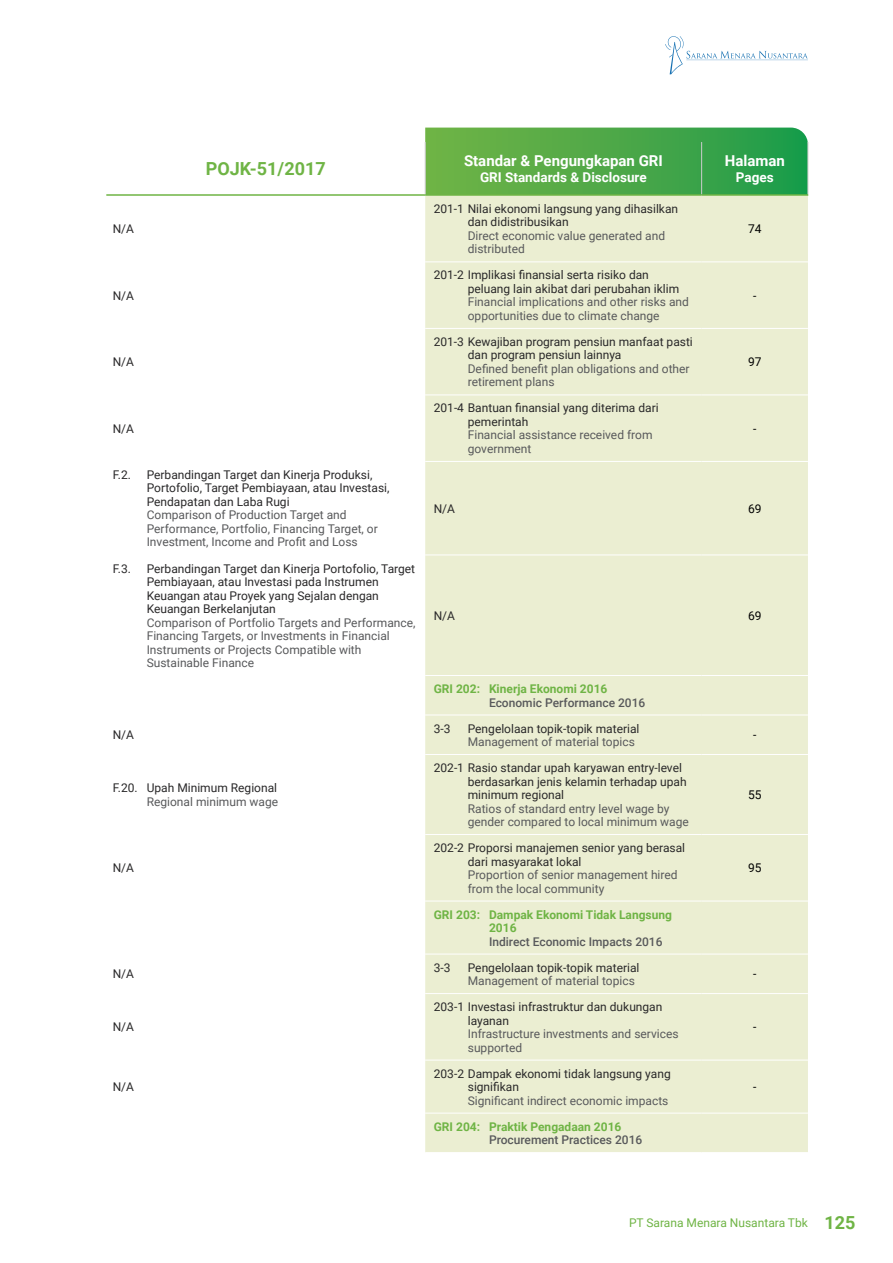
<style>
.page{position:relative;width:893px;height:1263px;background:#fff}
.page>*{position:absolute;margin:0;border:0;box-sizing:border-box;transform-origin:0 0}
.t1{font:700 18px "Roboto";color:#6fb445}
.t2{font:700 15px "Roboto";color:#fff}
.t3{font:700 13.5px "Roboto";color:#fff}
.t4{font:12px/13.5px "Roboto";color:#292829}
.t5{font:12px/13.5px "Roboto";color:#58595b}
.t6{font:700 12px/13.5px "Roboto";color:#6fb445}
.t7{font:500 12px "Roboto";color:#58595b}
.t8{font:12px "Roboto";color:#6fb445}
.t9{font:12px "Roboto";color:#000}
.s1{font-weight:700;font-size:18px}
</style>
<div class="page">
<svg style="left:665px;top:36px;width:143px;height:38px"></svg>
<svg style="left:425px;top:128px;width:383px;height:66px;background:#49a748"></svg>
<div style="left:425px;top:196px;width:383px;height:956px;background:#ebeed2"></div>
<hr style="left:106px;top:194px;width:319px;height:2px;background:#6fb445">
<hr style="left:425px;top:194px;width:277px;height:2px;background:#6fb445">
<hr style="left:702px;top:194px;width:106px;height:2px;background:#6fb445">
<hr style="left:701px;top:142px;width:1px;height:52px;background:#ccc">
<hr style="left:807px;top:142px;width:1px;height:52px;background:#ccc">
<hr style="left:425px;top:142px;width:1px;height:52px;background:#ccc">
<hr style="left:425px;top:261px;width:277px;height:1px;background:#fff">
<hr style="left:702px;top:261px;width:106px;height:1px;background:#fff">
<hr style="left:425px;top:328px;width:277px;height:1px;background:#fff">
<hr style="left:702px;top:328px;width:106px;height:1px;background:#fff">
<hr style="left:425px;top:395px;width:277px;height:1px;background:#fff">
<hr style="left:702px;top:395px;width:106px;height:1px;background:#fff">
<hr style="left:425px;top:461px;width:277px;height:1px;background:#fff">
<hr style="left:702px;top:461px;width:106px;height:1px;background:#fff">
<hr style="left:425px;top:555px;width:277px;height:1px;background:#fff">
<hr style="left:702px;top:555px;width:106px;height:1px;background:#fff">
<hr style="left:425px;top:675px;width:277px;height:1px;background:#fff">
<hr style="left:702px;top:675px;width:106px;height:1px;background:#fff">
<hr style="left:425px;top:715px;width:277px;height:1px;background:#fff">
<hr style="left:702px;top:715px;width:106px;height:1px;background:#fff">
<hr style="left:425px;top:754px;width:277px;height:1px;background:#fff">
<hr style="left:702px;top:754px;width:106px;height:1px;background:#fff">
<hr style="left:425px;top:834px;width:277px;height:1px;background:#fff">
<hr style="left:702px;top:834px;width:106px;height:1px;background:#fff">
<hr style="left:425px;top:901px;width:277px;height:1px;background:#fff">
<hr style="left:702px;top:901px;width:106px;height:1px;background:#fff">
<hr style="left:425px;top:954px;width:277px;height:1px;background:#fff">
<hr style="left:702px;top:954px;width:106px;height:1px;background:#fff">
<hr style="left:425px;top:993px;width:277px;height:1px;background:#fff">
<hr style="left:702px;top:993px;width:106px;height:1px;background:#fff">
<hr style="left:425px;top:1060px;width:277px;height:1px;background:#fff">
<hr style="left:702px;top:1060px;width:106px;height:1px;background:#fff">
<hr style="left:425px;top:1113px;width:277px;height:1px;background:#fff">
<hr style="left:702px;top:1113px;width:106px;height:1px;background:#fff">
<p class="t4" style="left:113px;top:222px;width:23px">N/A</p>
<p class="t4" style="left:113px;top:288px;width:23px">N/A</p>
<p class="t4" style="left:113px;top:355px;width:23px">N/A</p>
<p class="t4" style="left:113px;top:421px;width:23px">N/A</p>
<h1 class="t1" style="left:206px;top:156px;width:121px">POJK-51/2017</h1>
<p class="t4" style="left:113px;top:467px;width:20px">F.2.</p>
<p class="t4" style="left:147px;top:467px;width:244px">Perbandingan Target dan Kinerja Produksi,<br>Portofolio, Target Pembiayaan, atau Investasi,<br>Pendapatan dan Laba Rugi</p>
<p class="t5" style="left:147px;top:508px;width:233px">Comparison of Production Target and<br>Performance, Portfolio, Financing Target, or<br>Investment, Income and Profit and Loss</p>
<p class="t4" style="left:113px;top:561px;width:20px">F.3.</p>
<p class="t4" style="left:147px;top:561px;width:270px">Perbandingan Target dan Kinerja Portofolio, Target Pembiayaan, atau Investasi pada Instrumen Keuangan atau Proyek yang Sejalan dengan Keuangan Berkelanjutan</p>
<p class="t5" style="left:147px;top:615px;width:270px">Comparison of Portfolio Targets and Performance, Financing Targets, or Investments in Financial Instruments or Projects Compatible with Sustainable Finance</p>
<p class="t4" style="left:113px;top:728px;width:23px">N/A</p>
<p class="t4" style="left:113px;top:781px;width:166px">F.20. Upah Minimum Regional</p>
<p class="t5" style="left:147px;top:794px;width:133px">Regional minimum wage</p>
<p class="t4" style="left:113px;top:861px;width:23px">N/A</p>
<p class="t4" style="left:113px;top:967px;width:23px">N/A</p>
<p class="t4" style="left:113px;top:1020px;width:23px">N/A</p>
<p class="t4" style="left:113px;top:1080px;width:23px">N/A</p>
<p class="t2" style="left:464px;top:150px;width:200px">Standar &amp; Pengungkapan GRI</p>
<p class="t3" style="left:480px;top:168px;width:168px">GRI Standards &amp; Disclosure</p>
<p class="t4" style="left:468px;top:201px;width:212px;text-indent:-34px">201-1 Nilai ekonomi langsung yang dihasilkan dan didistribusikan</p>
<p class="t5" style="left:468px;top:228px;width:199px">Direct economic value generated and distributed</p>
<p class="t4" style="left:468px;top:268px;width:213px;text-indent:-34px">201-2 Implikasi finansial serta risiko dan peluang lain akibat dari perubahan iklim</p>
<p class="t5" style="left:468px;top:295px;width:223px">Financial implications and other risks and opportunities due to climate change</p>
<p class="t4" style="left:468px;top:334px;width:227px;text-indent:-34px">201-3 Kewajiban program pensiun manfaat pasti dan program pensiun lainnya</p>
<p class="t5" style="left:468px;top:361px;width:223px">Defined benefit plan obligations and other retirement plans</p>
<p class="t4" style="left:468px;top:401px;width:192px;text-indent:-34px">201-4 Bantuan finansial yang diterima dari pemerintah</p>
<p class="t5" style="left:468px;top:428px;width:186px">Financial assistance received from government</p>
<p class="t2" style="left:725px;top:150px;width:62px">Halaman</p>
<p class="t3" style="left:736px;top:168px;width:39px">Pages</p>
<p class="t9" style="left:748px;top:220px;width:15px">74</p>
<p class="t9" style="left:753px;top:287px;width:5px">-</p>
<p class="t9" style="left:748px;top:353px;width:15px">97</p>
<p class="t9" style="left:753px;top:420px;width:5px">-</p>
<p class="t4" style="left:434px;top:501px;width:23px">N/A</p>
<p class="t9" style="left:748px;top:500px;width:15px">69</p>
<p class="t4" style="left:434px;top:608px;width:23px">N/A</p>
<p class="t9" style="left:748px;top:607px;width:15px">69</p>
<p class="t6" style="left:434px;top:681px;width:175px">GRI 202: Kinerja Ekonomi 2016</p>
<p class="t7" style="left:489px;top:694px;width:158px">Economic Performance 2016</p>
<p class="t4" style="left:434px;top:721px;width:18px">3-3</p>
<p class="t4" style="left:468px;top:721px;width:173px">Pengelolaan topik-topik material</p>
<p class="t5" style="left:468px;top:734px;width:169px">Management of material topics</p>
<p class="t4" style="left:468px;top:760px;width:220px;text-indent:-34px">202-1 Rasio standar upah karyawan entry-level berdasarkan jenis kelamin terhadap upah minimum regional</p>
<p class="t5" style="left:468px;top:801px;width:223px">Ratios of standard entry level wage by gender compared to local minimum wage</p>
<p class="t4" style="left:468px;top:841px;width:219px;text-indent:-34px">202-2 Proporsi manajemen senior yang berasal dari masyarakat lokal</p>
<p class="t5" style="left:468px;top:868px;width:211px">Proportion of senior management hired from the local community</p>
<p class="t6" style="left:489px;top:907px;width:185px;text-indent:-55px">GRI 203: Dampak Ekonomi Tidak Langsung<br>2016</p>
<p class="t7" style="left:489px;top:933px;width:175px">Indirect Economic Impacts 2016</p>
<p class="t4" style="left:434px;top:960px;width:18px">3-3</p>
<p class="t4" style="left:468px;top:960px;width:173px">Pengelolaan topik-topik material</p>
<p class="t5" style="left:468px;top:974px;width:169px">Management of material topics</p>
<p class="t4" style="left:468px;top:1000px;width:196px;text-indent:-34px">203-1 Investasi infrastruktur dan dukungan layanan</p>
<p class="t5" style="left:468px;top:1027px;width:212px">Infrastructure investments and services supported</p>
<p class="t4" style="left:468px;top:1066px;width:204px;text-indent:-34px">203-2 Dampak ekonomi tidak langsung yang signifikan</p>
<p class="t5" style="left:468px;top:1093px;width:202px">Significant indirect economic impacts</p>
<p class="t6" style="left:434px;top:1119px;width:189px">GRI 204: Praktik Pengadaan 2016</p>
<p class="t7" style="left:489px;top:1131px;width:155px">Procurement Practices 2016</p>
<p class="t9" style="left:753px;top:727px;width:5px">-</p>
<p class="t9" style="left:748px;top:786px;width:15px">55</p>
<p class="t9" style="left:748px;top:860px;width:15px">95</p>
<p class="t9" style="left:753px;top:966px;width:5px">-</p>
<p class="t9" style="left:753px;top:1019px;width:5px">-</p>
<p class="t9" style="left:753px;top:1078px;width:5px">-</p>
<p class="t8" style="left:629px;top:1214px;width:228px">PT Sarana Menara Nusantara Tbk <span class="s1">125</span></p>
</div>
